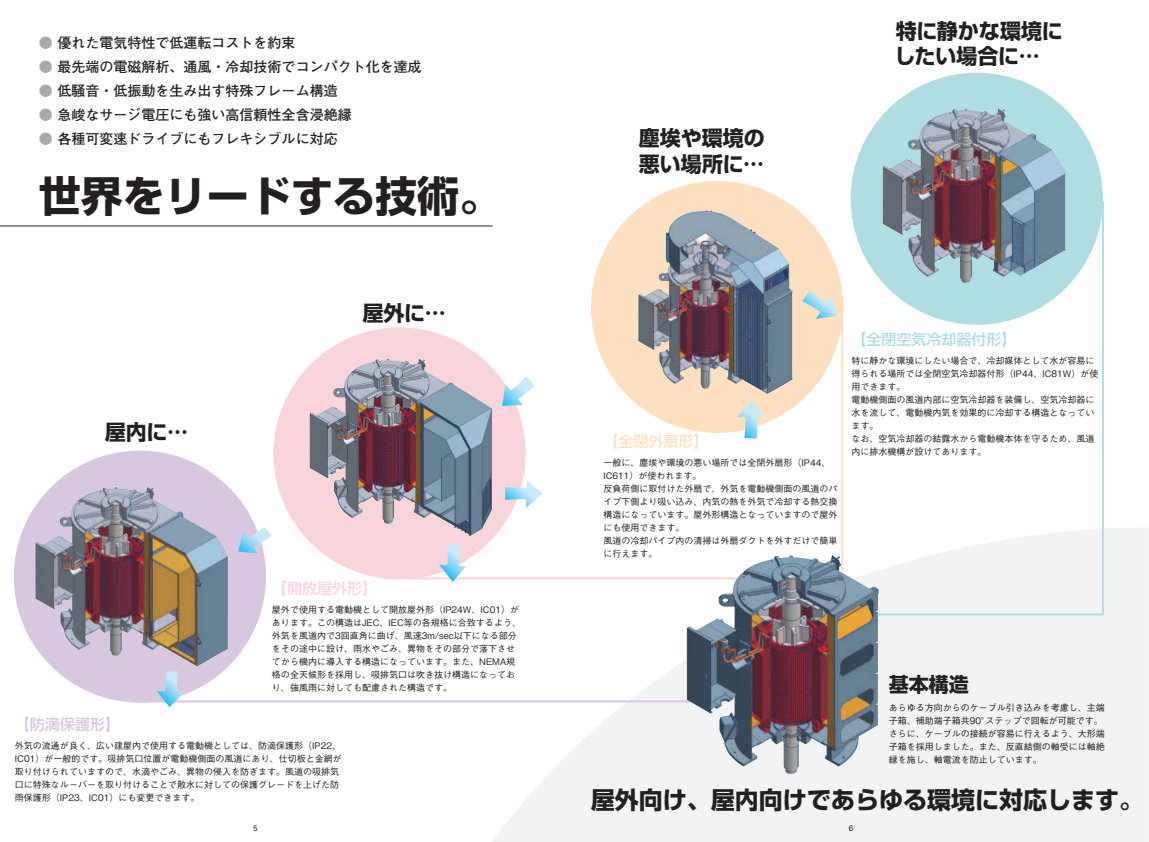
<style>
.page{position:relative;width:1149px;height:842px;background:#fff}
.page>*{position:absolute;margin:0;border:0;box-sizing:border-box;transform-origin:0 0}
.t1{font:700 42px "Shin Go Pro";color:#231f20}
.t2{font:700 24px "Shin Go Pro";color:#231f20}
.t3{font:700 21px/25.2px "Shin Go Pro";color:#231f20}
.t4{font:700 20px "Shin Go Pro";color:#231f20}
.t5{font:500 15px "Shin Go Pro";color:#aedee4}
.t6{font:500 15px "Shin Go Pro";color:#d9c6e0}
.t7{font:500 15px "Shin Go Pro";color:#fee0bf}
.t8{font:500 15px "Shin Go Pro";color:#fad4db}
.t9{font:700 14px "Futo Go B101 Pr 5";color:#231f20}
.t10{font:500 9px/13px "Gothic BBB Pro";color:#231f20}
.t11{font:8px "Helvetica LT Std";color:#231f20}
.s1{color:#a8a9ad}
</style>
<div class="page">
<svg style="left:484px;top:510px;width:664px;height:332px;fill:#f2f3f4"></svg>
<div style="left:14px;top:451px;width:252px;height:252px;background:#d9c6e0;border-radius:50%"></div>
<div style="left:273px;top:327px;width:252px;height:252px;background:#fad4db;border-radius:50%"></div>
<div style="left:590px;top:181px;width:252px;height:252px;background:#fee0bf;border-radius:50%"></div>
<div style="left:850px;top:73px;width:252px;height:252px;background:#aedee4;border-radius:50%"></div>
<hr style="left:139px;top:700px;width:554px;height:2px;background:#d9c6e0">
<hr style="left:408px;top:577px;width:380px;height:2px;background:#fad4db">
<svg style="left:836px;top:199px;width:268px;height:417px"></svg>
<img style="left:882px;top:108px;width:183px;height:175px">
<img style="left:638px;top:210px;width:154px;height:184px">
<img style="left:35px;top:487px;width:193px;height:179px">
<img style="left:686px;top:555px;width:192px;height:219px">
<img style="left:309px;top:359px;width:182px;height:177px">
<svg style="left:157px;top:671px;width:27px;height:36px"></svg>
<svg style="left:439px;top:544px;width:27px;height:38px"></svg>
<svg style="left:736px;top:401px;width:28px;height:37px"></svg>
<svg style="left:802px;top:291px;width:35px;height:28px"></svg>
<svg style="left:505px;top:481px;width:37px;height:27px"></svg>
<svg style="left:502px;top:376px;width:32px;height:30px"></svg>
<svg style="left:238px;top:527px;width:33px;height:27px"></svg>
<hr style="left:0;top:226px;width:492px;height:1px;background:#231f20">
<p class="t9" style="left:39px;top:32px;width:258px"><span class="s1">●</span> 優れた電気特性で低運転コストを約束</p>
<p class="t9" style="left:39px;top:56px;width:384px"><span class="s1">●</span> 最先端の電磁解析、通風・冷却技術でコンパクト化を達成</p>
<p class="t9" style="left:39px;top:80px;width:300px"><span class="s1">●</span> 低騒音・低振動を生み出す特殊フレーム構造</p>
<p class="t9" style="left:39px;top:104px;width:314px"><span class="s1">●</span> 急峻なサージ電圧にも強い高信頼性全含浸絶縁</p>
<p class="t9" style="left:39px;top:128px;width:300px"><span class="s1">●</span> 各種可変速ドライブにもフレキシブルに対応</p>
<p class="t1" style="left:39px;top:163px;width:463px">世界をリードする技術。</p>
<p class="t3" style="left:105px;top:417px;width:85px">屋内に...</p>
<p class="t3" style="left:362px;top:299px;width:85px">屋外に...</p>
<p class="t8" style="left:272px;top:576px;width:106px">【開放屋外形【</p>
<p class="t10" style="left:272px;top:602px;width:250px">屋外で使用する電動機として開放屋外形（IP24W、IC01）があります。この構造はJEC、IEC等の各規格に合致するよう、外気を風道内で3回直角に曲げ、風速3m/sec以下になる部分をその途中に設け、雨水やごみ、異物をその部分で落下させてから機内に導入する構造になっています。また、NEMA規格の全天候形を採用し、吸排気口は吹き抜け構造になっており、強風雨に対しても配慮された構造です。</p>
<p class="t6" style="left:15px;top:712px;width:106px">【防滴保護形【</p>
<p class="t10" style="left:15px;top:738px;width:328px">外気の流通が良く、広い建屋内で使用する電動機としては、防滴保護形（IP22、IC01）が一般的です。吸排気口位置が電動機側面の風道にあり、仕切板と金網が取り付けられていますので、水滴やごみ、異物の侵入を防ぎます。風道の吸排気口に特殊なルーバーを取り付けることで散水に対しての保護グレードを上げた防雨保護形（IP23、IC01）にも変更できます。</p>
<p class="t11" style="left:253px;top:824px;width:6px">5</p>
<p class="t3" style="left:638px;top:124px;width:127px">塵埃や環境の悪い場所に...</p>
<p class="t3" style="left:894px;top:16px;width:170px">特に静かな環境にしたい場合に...</p>
<p class="t7" style="left:603px;top:429px;width:106px">【全閉外扇形【</p>
<p class="t10" style="left:603px;top:455px;width:235px">一般に、塵埃や環境の悪い場所では全閉外扇形（IP44、<br>IC611）が使われます。<br>反負荷側に取付けた外扇で、外気を電動機側面の風道のパイプ下側より吸い込み、内気の熱を外気で冷却する熱交換構造になっています。屋外形構造となっていますので屋外にも使用できます。<br>風道の冷却パイプ内の清掃は外扇ダクトを外すだけで簡単に行えます。</p>
<p class="t5" style="left:851px;top:327px;width:166px">【全閉空気冷却器付形【</p>
<p class="t10" style="left:851px;top:353px;width:248px">特に静かな環境にしたい場合で、冷却媒体として水が容易に得られる場所では全閉空気冷却器付形（IP44、IC81W）が使用できます。<br>電動機側面の風道内部に空気冷却器を装備し、空気冷却器に水を流して、電動機内気を効果的に冷却する構造となっています。<br>なお、空気冷却器の結露水から電動機本体を守るため、風道内に排水機構が設けてあります。</p>
<p class="t4" style="left:888px;top:668px;width:81px">基本構造</p>
<p class="t10" style="left:888px;top:700px;width:217px;text-align:right">あらゆる方向からのケーブル引き込みを考慮し、主端ステップで回転が可能です。</p>
<p class="t10" style="left:888px;top:713px;width:217px">子箱、補助端子箱共90°<br>さらに、ケーブルの接続が容易に行えるよう、大形端子箱を採用しました。また、反直結側の軸受には軸絶縁を施し、軸電流を防止しています。</p>
<p class="t2" style="left:590px;top:780px;width:553px">屋外向け、屋内向けであらゆる環境に対応します。</p>
<p class="t11" style="left:848px;top:824px;width:6px">6</p>
</div>
